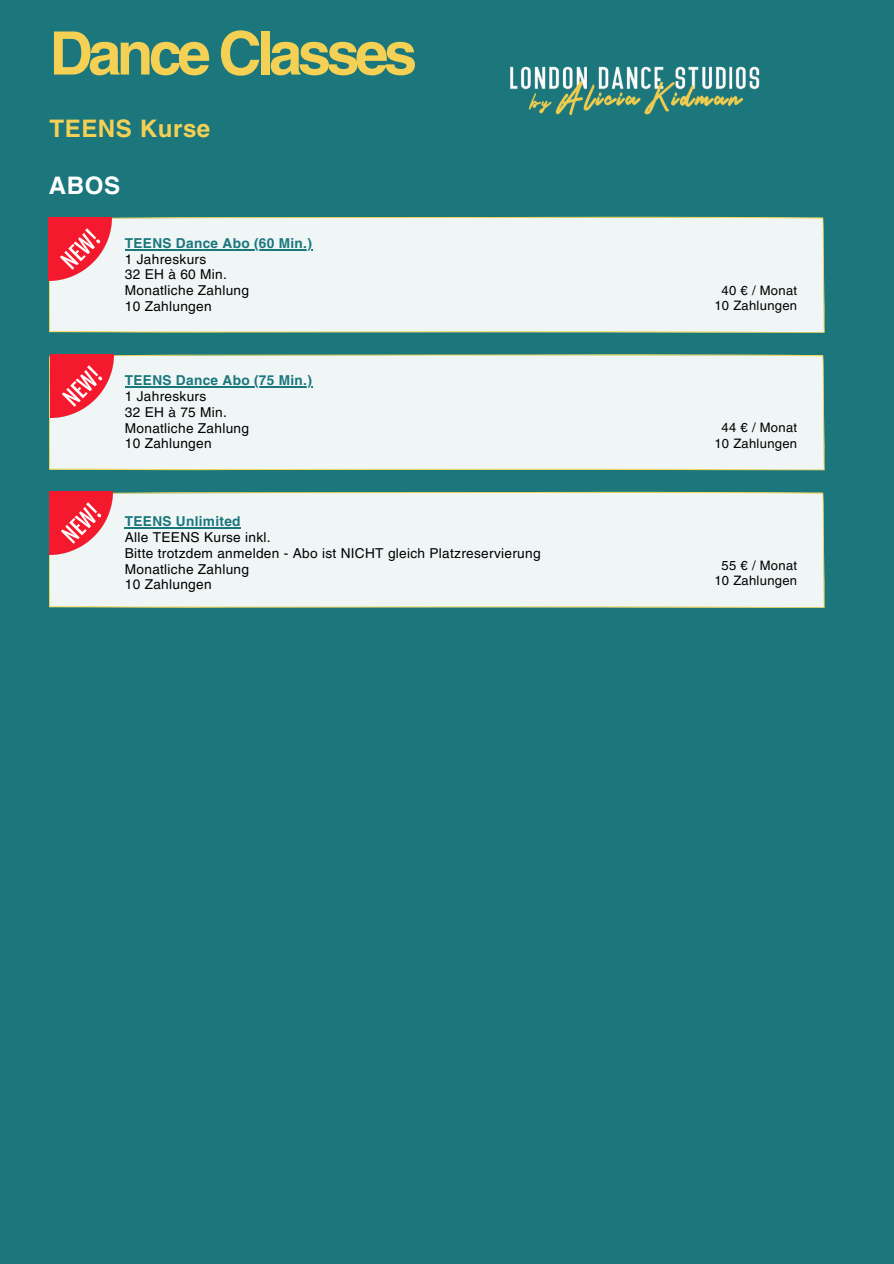
<style>
.page{position:relative;width:894px;height:1264px;background:#fff}
.page>*{position:absolute;margin:0;border:0;box-sizing:border-box;transform-origin:0 0}
.t1{font:700 59.85px "Helvetica LT Pro";letter-spacing:-.075em;color:#f4d055}
.t2{font:700 24.15px "Helvetica LT Pro";letter-spacing:.02em;color:#f4d055}
.t3{font:700 24.15px "Helvetica LT Pro";color:#fff}
.t4{font:13.65px "Helvetica LT Pro";letter-spacing:.02em;color:#000}
.t5{font:700 13.65px "Helvetica LT Pro";letter-spacing:.02em;color:#1a777c}
.t6{font:13.05px "Helvetica LT Pro";letter-spacing:.02em;color:#000}
</style>
<div class="page">
<div style="left:0;top:0;width:893px;height:1263px;background:#1b777c"></div>
<img style="left:510px;top:66px;width:250px;height:50px">
<div style="left:49px;top:217px;width:775px;height:116px;background:#f0f6f6"></div>
<div style="left:49px;top:354px;width:775px;height:116px;background:#f0f6f6"></div>
<div style="left:49px;top:492px;width:775px;height:116px;background:#f0f6f6"></div>
<img style="left:49px;top:217px;width:63px;height:63px">
<hr style="left:125px;top:249px;width:187px;height:1px;background:#1a777c">
<hr style="left:125px;top:386px;width:187px;height:2px;background:#1a777c">
<hr style="left:125px;top:527px;width:116px;height:1px;background:#1a777c">
<img style="left:50px;top:354px;width:63px;height:63px">
<img style="left:49px;top:491px;width:63px;height:63px">
<h1 class="t1" style="left:49px;top:32px;width:369px">Dance Classes</h1>
<h3 class="t2" style="left:49px;top:119px;width:162px">TEENS Kurse</h3>
<p class="t3" style="left:49px;top:177px;width:73px">ABOS</p>
<p class="t5" style="left:125px;top:238px;width:188px">TEENS Dance Abo (60 Min.)</p>
<p class="t4" style="left:125px;top:254px;width:83px">1 Jahreskurs</p>
<p class="t4" style="left:125px;top:269px;width:104px">32 EH à 60 Min.</p>
<p class="t4" style="left:125px;top:285px;width:126px">Monatliche Zahlung</p>
<p class="t4" style="left:125px;top:301px;width:88px">10 Zahlungen</p>
<p class="t5" style="left:125px;top:375px;width:188px">TEENS Dance Abo (75 Min.)</p>
<p class="t4" style="left:125px;top:391px;width:83px">1 Jahreskurs</p>
<p class="t4" style="left:125px;top:407px;width:104px">32 EH à 75 Min.</p>
<p class="t4" style="left:125px;top:423px;width:126px">Monatliche Zahlung</p>
<p class="t4" style="left:125px;top:438px;width:88px">10 Zahlungen</p>
<p class="t5" style="left:125px;top:516px;width:117px">TEENS Unlimited</p>
<p class="t4" style="left:125px;top:532px;width:147px">Alle TEENS Kurse inkl.</p>
<p class="t4" style="left:125px;top:548px;width:417px">Bitte trotzdem anmelden - Abo ist NICHT gleich Platzreservierung</p>
<p class="t4" style="left:125px;top:564px;width:126px">Monatliche Zahlung</p>
<p class="t4" style="left:125px;top:579px;width:88px">10 Zahlungen</p>
<p class="t6" style="left:721px;top:285px;width:77px">40 € / Monat</p>
<p class="t6" style="left:714px;top:301px;width:84px">10 Zahlungen</p>
<p class="t6" style="left:721px;top:423px;width:77px">44 € / Monat</p>
<p class="t6" style="left:714px;top:438px;width:84px">10 Zahlungen</p>
<p class="t6" style="left:721px;top:560px;width:77px">55 € / Monat</p>
<p class="t6" style="left:714px;top:575px;width:84px">10 Zahlungen</p>
</div>
